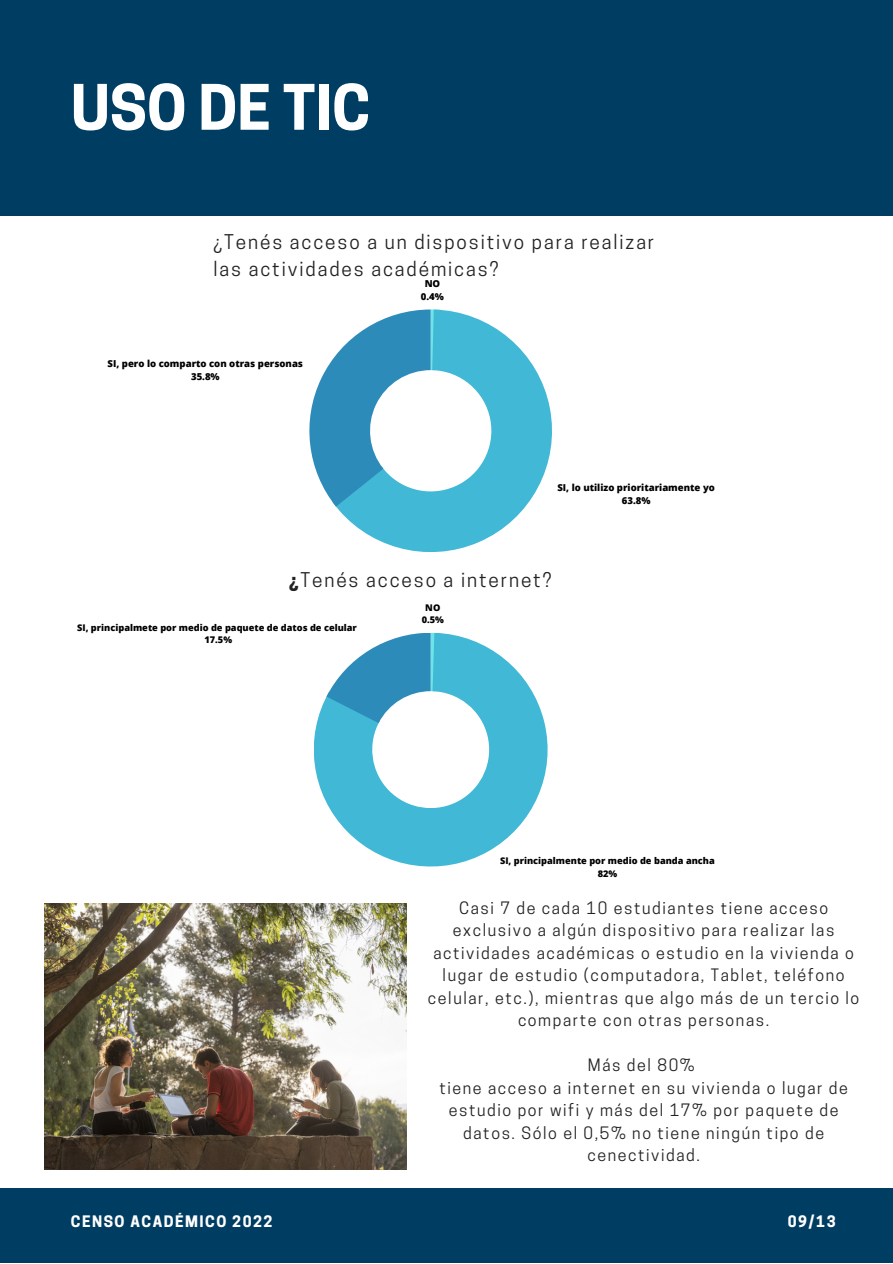
<style>
.page{position:relative;width:893px;height:1264px;background:#fff}
.page>*{position:absolute;margin:0;border:0;box-sizing:border-box;transform-origin:0 0}
.t1{font:700 58.8px "Cooper Hewitt";color:#fff}
.t2{font:19.05px/27px "Cooper Hewitt";letter-spacing:.1em;color:#222}
.t3{font:16.05px/22.5px "Cooper Hewitt";letter-spacing:.1em;color:#222;text-align:center}
.t4{font:700 14.85px "Cooper Hewitt";letter-spacing:.1em;color:#fff}
.t5{font:800 9.6px "Open Sans";color:#000}
.t6{font:800 9.15px "Open Sans";color:#000}
.s1{font-weight:700}
</style>
<div class="page">
<div style="left:0;top:0;width:892px;height:216px;background:#003d62"></div>
<div style="left:0;top:1188px;width:892px;height:74px;background:#003d62"></div>
<img style="left:45px;top:904px;width:362px;height:265px">
<svg style="left:314px;top:633px;width:233px;height:233px;fill:#41b8d5"></svg>
<svg style="left:326px;top:633px;width:114px;height:90px"></svg>
<svg style="left:335px;top:309px;width:217px;height:243px;fill:#41b8d5"></svg>
<svg style="left:309px;top:309px;width:131px;height:197px"></svg>
<p class="t1" style="left:71px;top:86px;width:301px">USO DE TIC</p>
<p class="t2" style="left:213px;top:230px;width:442px">¿Tenés acceso a un dispositivo para realizar las actividades académicas?</p>
<p class="t5" style="left:108px;top:356px;width:197px">SI, pero lo comparto con otras personas</p>
<p class="t5" style="left:191px;top:369px;width:30px">35.8%</p>
<p class="t5" style="left:424px;top:276px;width:17px">NO</p>
<p class="t5" style="left:421px;top:289px;width:25px">0.4%</p>
<p class="t5" style="left:557px;top:480px;width:159px">SI, lo utilizo prioritariamente yo</p>
<p class="t5" style="left:622px;top:493px;width:30px">63.8%</p>
<p class="t2" style="left:289px;top:569px;width:264px"><span class="s1">¿</span>Tenés acceso a internet?</p>
<p class="t6" style="left:77px;top:621px;width:281px">SI, principalmete por medio de paquete de datos de celular</p>
<p class="t6" style="left:204px;top:633px;width:29px">17.5%</p>
<p class="t6" style="left:425px;top:601px;width:17px">NO</p>
<p class="t6" style="left:421px;top:613px;width:24px">0.5%</p>
<p class="t6" style="left:500px;top:854px;width:216px">SI, principalmente por medio de banda ancha</p>
<p class="t6" style="left:597px;top:867px;width:21px">82%</p>
<p class="t3" style="left:428px;top:898px;width:433px">Casi 7 de cada 10 estudiantes tiene acceso exclusivo a algún dispositivo para realizar las actividades académicas o estudio en la vivienda o lugar de estudio (computadora, Tablet, teléfono celular, etc.), mientras que algo más de un tercio lo comparte con otras personas.</p>
<p class="t3" style="left:587px;top:1055px;width:108px">Más del 80%</p>
<p class="t3" style="left:439px;top:1078px;width:410px">tiene acceso a internet en su vivienda o lugar de estudio por wifi y más del 17% por paquete de datos. Sólo el 0,5% no tiene ningún tipo de cenectividad.</p>
<p class="t4" style="left:71px;top:1216px;width:203px">CENSO ACADÉMICO 2022</p>
<p class="t4" style="left:787px;top:1216px;width:49px">09/13</p>
</div>
